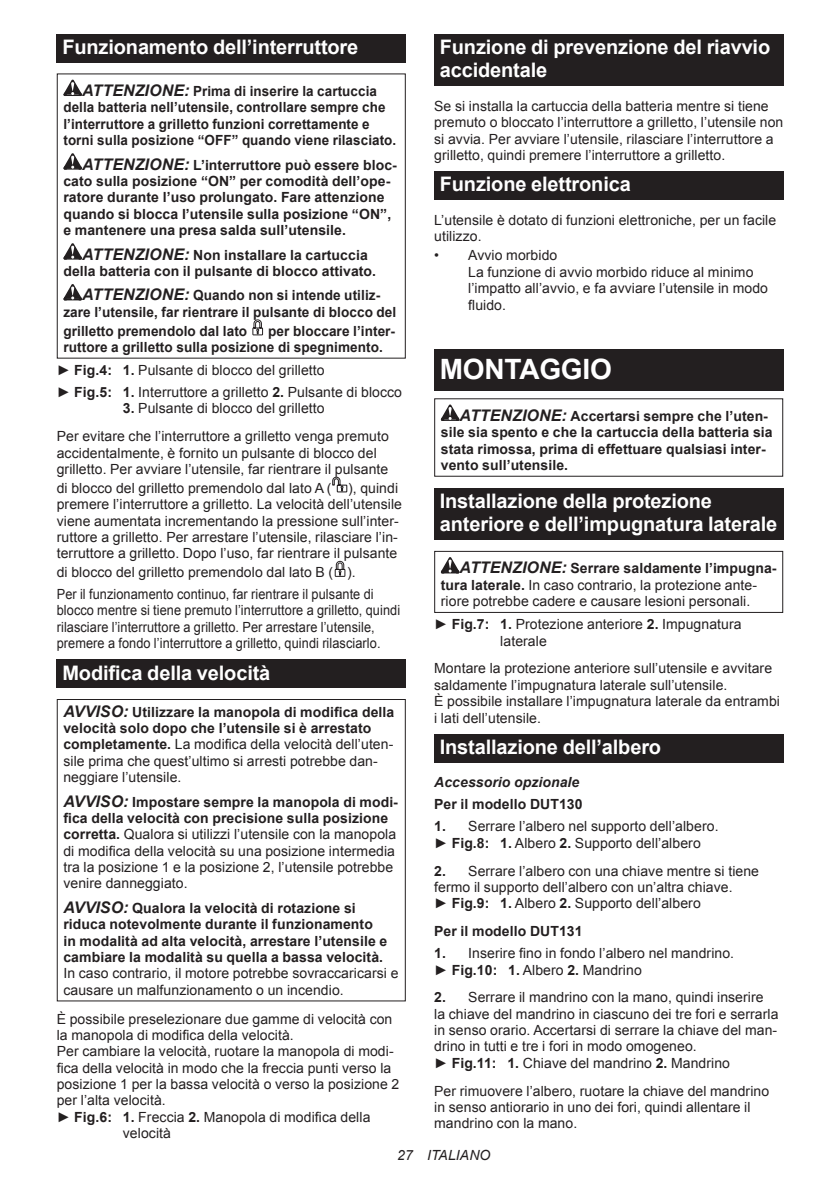
<style>
.page{position:relative;width:840px;height:1191px;background:#fff}
.page>*{position:absolute;margin:0;border:0;box-sizing:border-box;transform-origin:0 0}
.t1{font:700 28px "Arial";letter-spacing:-.01em;color:#fff}
.t2{font:700 20px/23.4px "Arial";letter-spacing:-.01em;color:#fff}
.t3{font:14px/16.4px "Arial";letter-spacing:.005em;color:#231f20}
.t4{font:700 14px/16.4px "Arial";letter-spacing:.005em;color:#231f20}
.t5{font:700 14px/16.4px "Arial";letter-spacing:.005em;color:#231f20;scale:.96 1}
.t6{font:14px/16.4px "Arial";letter-spacing:.005em;color:#231f20;scale:.91 1}
.t7{font:italic 700 14px "Arial";letter-spacing:.005em;color:#231f20}
.t8{font:italic 14px "Arial";letter-spacing:.005em;color:#231f20}
.s1{font-style:italic;font-size:16px}
.s2{font-weight:700}
.s3{font-weight:700;font-style:italic;font-size:16px}
</style>
<div class="page">
<div style="left:57px;top:34px;width:348px;height:29px;background:#231f20"></div>
<svg style="left:63px;top:80px;width:19px;height:16px"></svg>
<svg style="left:63px;top:153px;width:19px;height:17px"></svg>
<svg style="left:63px;top:243px;width:19px;height:17px"></svg>
<svg style="left:63px;top:284px;width:19px;height:16px"></svg>
<svg style="left:252px;top:319px;width:11px;height:16px"></svg>
<svg style="left:332px;top:476px;width:15px;height:17px"></svg>
<svg style="left:334px;top:560px;width:11px;height:17px"></svg>
<div style="left:57px;top:659px;width:348px;height:29px;background:#231f20"></div>
<div style="left:57px;top:699px;width:348px;height:302px;border:1px solid #231f20"></div>
<div style="left:434px;top:34px;width:348px;height:52px;background:#231f20"></div>
<div style="left:434px;top:171px;width:348px;height:29px;background:#231f20"></div>
<div style="left:434px;top:349px;width:348px;height:41px;background:#231f20"></div>
<svg style="left:440px;top:404px;width:19px;height:17px"></svg>
<div style="left:434px;top:398px;width:348px;height:79px;border:1px solid #231f20"></div>
<div style="left:434px;top:488px;width:348px;height:52px;background:#231f20"></div>
<svg style="left:440px;top:557px;width:19px;height:16px"></svg>
<div style="left:434px;top:551px;width:348px;height:62px;border:1px solid #231f20"></div>
<div style="left:434px;top:734px;width:348px;height:28px;background:#231f20"></div>
<h2 class="t2" style="left:62px;top:36px;width:297px">Funzionamento dell’interruttore</h2>
<p class="t5" style="left:63px;top:83px;width:348px;text-indent:19px"><span class="s1">ATTENZIONE:</span> Prima di inserire la cartuccia della batteria nell’utensile, controllare sempre che l’interruttore a grilletto funzioni correttamente e torni sulla posizione “OFF” quando viene rilasciato.</p>
<p class="t4" style="left:63px;top:157px;width:335px;text-indent:19px"><span class="s1">ATTENZIONE:</span> L’interruttore può essere bloc&shy;cato sulla posizione “ON” per comodità dell’ope&shy;ratore durante l’uso prolungato. Fare attenzione quando si blocca l’utensile sulla posizione “ON”, e mantenere una presa salda sull’utensile.</p>
<p class="t4" style="left:63px;top:247px;width:314px;text-indent:19px"><span class="s1">ATTENZIONE:</span> Non installare la cartuccia della batteria con il pulsante di blocco attivato.</p>
<p class="t4" style="left:63px;top:288px;width:334px;text-align:center"><span class="s1">ATTENZIONE:</span> Quando non si intende utiliz-<br>zare l’utensile, far rientrare il pulsante di blocco del</p>
<p class="t4" style="left:63px;top:323px;width:185px">grilletto premendolo dal lato</p>
<p class="t4" style="left:63px;top:323px;width:333px;text-indent:205px">per bloccare l’inter&shy;ruttore a grilletto sulla posizione di spegnimento.</p>
<p class="t3" style="left:57px;top:359px;width:346px;line-height:22px">► <span class="s2">Fig.4: 1.</span> Pulsante di blocco del grilletto<br>► <span class="s2">Fig.5: 1.</span> Interruttore a grilletto <span class="s2">2.</span> Pulsante di blocco</p>
<p class="t3" style="left:57px;top:395px;width:333px;line-height:27.8px;text-align:center"><span class="s2">3.</span> Pulsante di blocco del grilletto<br>Per evitare che l’interruttore a grilletto venga premuto</p>
<p class="t3" style="left:57px;top:444px;width:333px">accidentalmente, è fornito un pulsante di blocco del grilletto. Per avviare l’utensile, far rientrare il pulsante</p>
<p class="t3" style="left:57px;top:480px;width:346px">di blocco del grilletto premendolo dal lato A ( ), quindi premere l’interruttore a grilletto. La velocità dell’utensile viene aumentata incrementando la pressione sull’inter&shy;ruttore a grilletto. Per arrestare l’utensile, rilasciare l’in&shy;terruttore a grilletto. Dopo l’uso, far rientrare il pulsante</p>
<p class="t3" style="left:57px;top:561px;width:318px;line-height:22px">di blocco del grilletto premendolo dal lato B ( ).<br>Per il funzionamento continuo, far rientrare il pulsante di</p>
<p class="t6" style="left:57px;top:602px;width:378px">blocco mentre si tiene premuto l’interruttore a grilletto, quindi rilasciare l’interruttore a grilletto. Per arrestare l’utensile, premere a fondo l’interruttore a grilletto, quindi rilasciarlo.</p>
<h2 class="t2" style="left:62px;top:661px;width:209px">Modifica della velocità</h2>
<p class="t3" style="left:63px;top:703px;width:332px"><span class="s3">AVVISO:</span> <span class="s2">Utilizzare la manopola di modifica della velocità solo dopo che l’utensile si è arrestato completamente.</span> La modifica della velocità dell’uten&shy;sile prima che quest’ultimo si arresti potrebbe dan&shy;neggiare l’utensile.</p>
<p class="t3" style="left:63px;top:793px;width:336px"><span class="s3">AVVISO:</span> <span class="s2">Impostare sempre la manopola di modi&shy;fica della velocità con precisione sulla posizione corretta.</span> Qualora si utilizzi l’utensile con la manopola di modifica della velocità su una posizione intermedia tra la posizione 1 e la posizione 2, l’utensile potrebbe venire danneggiato.</p>
<p class="t4" style="left:63px;top:900px;width:325px"><span class="s1">AVVISO:</span> Qualora la velocità di rotazione si riduca notevolmente durante il funzionamento in modalità ad alta velocità, arrestare l’utensile e cambiare la modalità su quella a bassa velocità.</p>
<p class="t3" style="left:63px;top:965px;width:336px">In caso contrario, il motore potrebbe sovraccaricarsi e causare un malfunzionamento o un incendio.</p>
<p class="t3" style="left:57px;top:1010px;width:337px">È possibile preselezionare due gamme di velocità con</p>
<p class="t3" style="left:57px;top:1027px;width:238px">la manopola di modifica della velocità.</p>
<p class="t3" style="left:57px;top:1043px;width:338px">Per cambiare la velocità, ruotare la manopola di modi-</p>
<p class="t3" style="left:57px;top:1059px;width:336px">fica della velocità in modo che la freccia punti verso la</p>
<p class="t3" style="left:57px;top:1076px;width:344px">posizione 1 per la bassa velocità o verso la posizione 2</p>
<p class="t3" style="left:57px;top:1092px;width:110px">per l’alta velocità.</p>
<p class="t3" style="left:57px;top:1108px;width:315px">► <span class="s2">Fig.6: 1.</span> Freccia <span class="s2">2.</span> Manopola di modifica della</p>
<p class="t3" style="left:123px;top:1125px;width:50px">velocità</p>
<h2 class="t2" style="left:439px;top:36px;width:332px">Funzione di prevenzione del riavvio accidentale</h2>
<p class="t3" style="left:434px;top:98px;width:350px">Se si installa la cartuccia della batteria mentre si tiene premuto o bloccato l’interruttore a grilletto, l’utensile non si avvia. Per avviare l’utensile, rilasciare l’interruttore a grilletto, quindi premere l’interruttore a grilletto.</p>
<h2 class="t2" style="left:439px;top:173px;width:192px">Funzione elettronica</h2>
<p class="t3" style="left:434px;top:212px;width:343px">L’utensile è dotato di funzioni elettroniche, per un facile utilizzo.</p>
<p class="t3" style="left:468px;top:247px;width:301px;text-indent:-34px">• Avvio morbido<br>La funzione di avvio morbido riduce al minimo l’impatto all’avvio, e fa avviare l’utensile in modo fluido.</p>
<h1 class="t1" style="left:439px;top:350px;width:173px">MONTAGGIO</h1>
<p class="t4" style="left:440px;top:408px;width:333px;text-indent:19px"><span class="s1">ATTENZIONE:</span> Accertarsi sempre che l’uten&shy;sile sia spento e che la cartuccia della batteria sia stata rimossa, prima di effettuare qualsiasi inter&shy;vento sull’utensile.</p>
<h2 class="t2" style="left:439px;top:490px;width:338px">Installazione della protezione anteriore e dell’impugnatura laterale</h2>
<p class="t3" style="left:440px;top:560px;width:337px;text-indent:19px"><span class="s3">ATTENZIONE:</span> <span class="s2">Serrare saldamente l’impugna&shy;tura laterale.</span> In caso contrario, la protezione ante&shy;riore potrebbe cadere e causare lesioni personali.</p>
<p class="t3" style="left:500px;top:616px;width:243px;text-indent:-66px">► <span class="s2">Fig.7: 1.</span> Protezione anteriore <span class="s2">2.</span> Impugnatura laterale</p>
<p class="t3" style="left:434px;top:660px;width:347px">Montare la protezione anteriore sull’utensile e avvitare saldamente l’impugnatura laterale sull’utensile.<br>È possibile installare l’impugnatura laterale da entrambi i lati dell’utensile.</p>
<h2 class="t2" style="left:439px;top:736px;width:223px">Installazione dell’albero</h2>
<p class="t7" style="left:434px;top:773px;width:147px">Accessorio opzionale</p>
<p class="t4" style="left:434px;top:796px;width:150px">Per il modello DUT130</p>
<p class="t3" style="left:434px;top:818px;width:286px"><span class="s2">1.</span> Serrare l’albero nel supporto dell’albero. ► <span class="s2">Fig.8: 1.</span> Albero <span class="s2">2.</span> Supporto dell’albero</p>
<p class="t3" style="left:434px;top:862px;width:326px"><span class="s2">2.</span> Serrare l’albero con una chiave mentre si tiene fermo il supporto dell’albero con un’altra chiave.<br>► <span class="s2">Fig.9: 1.</span> Albero <span class="s2">2.</span> Supporto dell’albero</p>
<p class="t4" style="left:434px;top:923px;width:150px">Per il modello DUT131</p>
<p class="t3" style="left:434px;top:945px;width:301px"><span class="s2">1.</span> Inserire fino in fondo l’albero nel mandrino. ► <span class="s2">Fig.10: 1.</span> Albero <span class="s2">2.</span> Mandrino</p>
<p class="t3" style="left:434px;top:989px;width:345px"><span class="s2">2.</span> Serrare il mandrino con la mano, quindi inserire<br>la chiave del mandrino in ciascuno dei tre fori e serrarla in senso orario. Accertarsi di serrare la chiave del man&shy;drino in tutti e tre i fori in modo omogeneo.<br>► <span class="s2">Fig.11: 1.</span> Chiave del mandrino <span class="s2">2.</span> Mandrino</p>
<p class="t3" style="left:434px;top:1082px;width:336px">Per rimuovere l’albero, ruotare la chiave del mandrino in senso antiorario in uno dei fori, quindi allentare il mandrino con la mano.</p>
<p class="t8" style="left:397px;top:1146px;width:95px">27 ITALIANO</p>
</div>
